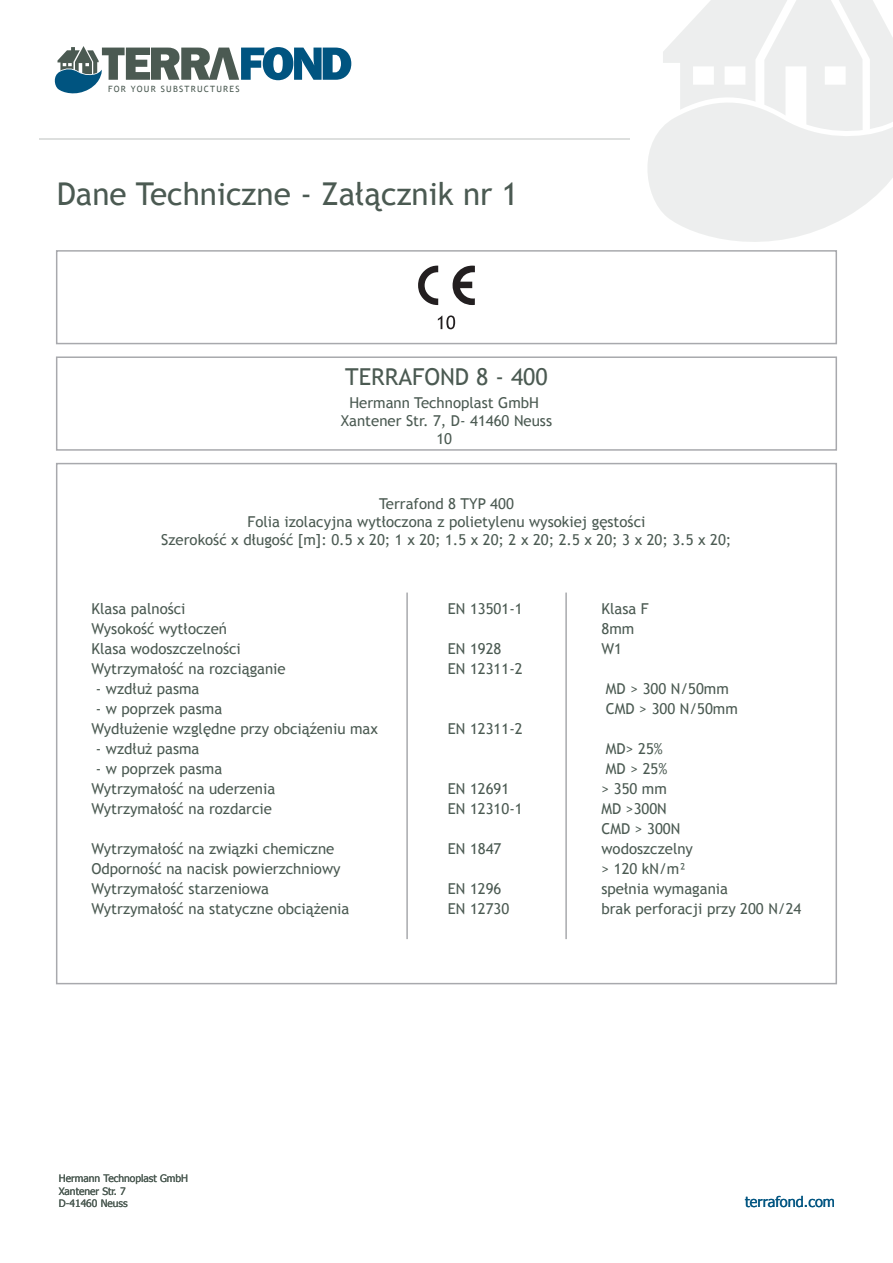
<style>
.page{position:relative;width:893px;height:1263px;background:#fff}
.page>*{position:absolute;margin:0;border:0;box-sizing:border-box;transform-origin:0 0}
.t1{font:31.5px "Trebuchet MS";color:#4b5a52}
.t2{font:23.25px "Trebuchet MS";color:#4b5a52}
.t3{font:15px/20px "Trebuchet MS";color:#4b5a52}
.t4{font:14.55px "Tahoma";color:#005480}
.t5{font:10.2px/12.3px "Tahoma";color:#4b5a52}
.t6{font:8.7px "Trebuchet MS";letter-spacing:.14em;color:#4b5a52}
</style>
<div class="page">
<div style="left:56px;top:250px;width:781px;height:94px;border:2px solid #a8a9ad"></div>
<div style="left:56px;top:356px;width:781px;height:95px;border:2px solid #a8a9ad"></div>
<svg style="left:438px;top:315px;width:17px;height:14px"></svg>
<svg style="left:418px;top:266px;width:57px;height:39px"></svg>
<hr style="left:406px;top:593px;width:2px;height:346px;background:#a8a9ad">
<hr style="left:565px;top:593px;width:2px;height:346px;background:#a8a9ad">
<hr style="left:40px;top:138px;width:590px;height:2px;background:#4b5a52">
<svg style="left:54px;top:46px;width:297px;height:48px"></svg>
<svg style="left:636px;top:0;width:257px;height:256px"></svg>
<p class="t6" style="left:108px;top:84px;width:133px">FOR YOUR SUBSTRUCTURES</p>
<h1 class="t1" style="left:57px;top:175px;width:463px">Dane Techniczne - Załącznik nr 1</h1>
<h2 class="t2" style="left:345px;top:363px;width:204px">TERRAFOND 8 - 400</h2>
<p class="t3" style="left:341px;top:394px;width:213px;line-height:18px;text-align:center">Hermann Technoplast GmbH<br>Xantener Str. 7, D- 41460 Neuss<br>10</p>
<p class="t3" style="left:161px;top:494px;width:572px;line-height:18px;text-align:center">Terrafond 8 TYP 400<br>Folia izolacyjna wytłoczona z polietylenu wysokiej gęstości<br>Szerokość x długość [m]: 0.5 x 20; 1 x 20; 1.5 x 20; 2 x 20; 2.5 x 20; 3 x 20; 3.5 x 20;</p>
<p class="t3" style="left:91px;top:599px;width:196px">Klasa palności<br>Wysokość wytłoczeń<br>Klasa wodoszczelności<br>Wytrzymałość na rozciąganie</p>
<p class="t3" style="left:96px;top:679px;width:105px">- wzdłuż pasma</p>
<p class="t3" style="left:96px;top:699px;width:128px">- w poprzek pasma</p>
<p class="t3" style="left:448px;top:599px;width:76px">EN 13501-1</p>
<p class="t3" style="left:448px;top:639px;width:76px">EN 1928<br>EN 12311-2</p>
<p class="t3" style="left:91px;top:719px;width:288px">Wydłużenie względne przy obciąźeniu max</p>
<p class="t3" style="left:448px;top:719px;width:76px">EN 12311-2</p>
<p class="t3" style="left:96px;top:739px;width:105px">- wzdłuż pasma</p>
<p class="t3" style="left:96px;top:759px;width:128px">- w poprzek pasma</p>
<p class="t3" style="left:91px;top:779px;width:185px">Wytrzymałość na uderzenia<br>Wytrzymałość na rozdarcie</p>
<p class="t3" style="left:91px;top:839px;width:259px">Wytrzymałość na związki chemiczne Odporność na nacisk powierzchniowy Wytrzymałość starzeniowa Wytrzymałość na statyczne obciążenia</p>
<p class="t3" style="left:448px;top:779px;width:76px">EN 12691<br>EN 12310-1</p>
<p class="t3" style="left:448px;top:839px;width:55px">EN 1847</p>
<p class="t3" style="left:448px;top:879px;width:63px">EN 1296<br>EN 12730</p>
<p class="t3" style="left:601px;top:599px;width:49px">Klasa F<br>8mm<br>W1</p>
<p class="t3" style="left:606px;top:679px;width:124px">MD &gt; 300 N/50mm</p>
<p class="t3" style="left:606px;top:699px;width:133px">CMD &gt; 300 N/50mm</p>
<p class="t3" style="left:606px;top:739px;width:63px">MD&gt; 25%<br>MD &gt; 25%</p>
<p class="t3" style="left:601px;top:779px;width:67px">&gt; 350 mm<br>MD &gt;300N</p>
<p class="t3" style="left:601px;top:839px;width:202px">wodoszczelny<br>&gt; 120 kN/m²<br>spełnia wymagania<br>brak perforacji przy 200 N/24</p>
<p class="t3" style="left:601px;top:819px;width:80px">CMD &gt; 300N</p>
<p class="t5" style="left:59px;top:1172px;width:131px">Hermann Technoplast GmbH<br>Xantener Str. 7<br>D-41460 Neuss</p>
<p class="t4" style="left:745px;top:1192px;width:92px">terrafond.com</p>
</div>
